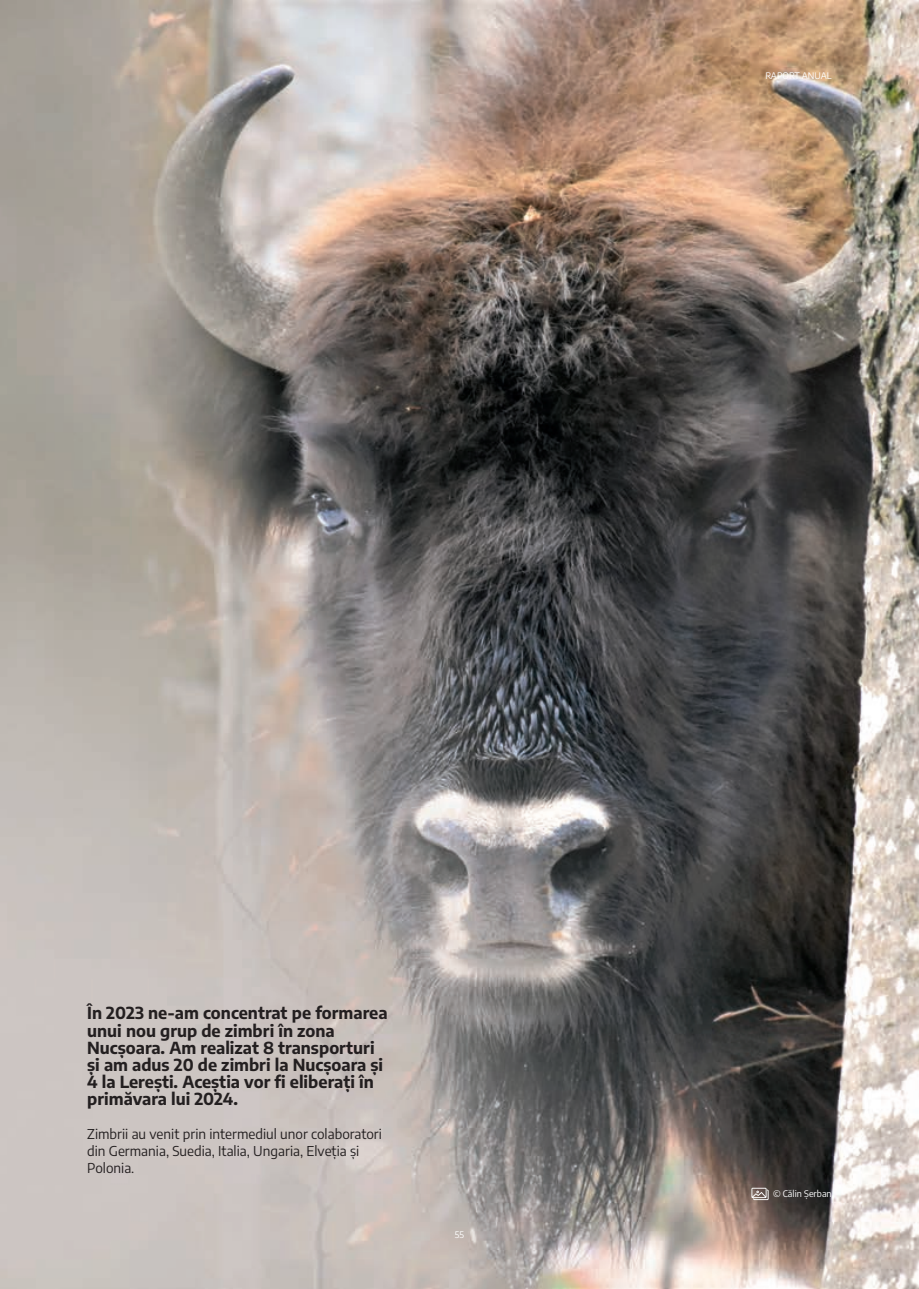
<style>
.page{position:relative;width:919px;height:1289px;background:#fff}
.page>*{position:absolute;margin:0;border:0;box-sizing:border-box;transform-origin:0 0}
.Subheading_11pt{font:700 16.5px/17.1px "Encode Sans";color:#231f20}
.Body_text_green_9pt{font:13.5px/17.1px "Encode Sans";color:#231f20}
.Header_and_footer_6pt{font:9px "Encode Sans";color:#fff}
.Caption_6pt{font:9px "Encode Sans";color:#fff}
</style>
<div class="page">
<img style="left:0;top:0;width:918px;height:1288px">
<svg style="left:751px;top:1187px;width:17px;height:12px"></svg>
<p class="Header_and_footer_6pt" style="left:765px;top:70px;width:68px">RAPORT ANUAL</p>
<p class="Subheading_11pt" style="left:87px;top:1003px;width:302px">În 2023 ne-am concentrat pe formarea unui nou grup de zimbri în zona Nucșoara. Am realizat 8 transporturi și am adus 20 de zimbri la Nucșoara și 4 la Lerești. Aceștia vor fi eliberați în primăvara lui 2024.</p>
<p class="Body_text_green_9pt" style="left:87px;top:1124px;width:296px">Zimbrii au venit prin intermediul unor colaboratori din Germania, Suedia, Italia, Ungaria, Elveția și<br>Polonia.</p>
<p class="Header_and_footer_6pt" style="left:455px;top:1228px;width:11px">55</p>
<p class="Caption_6pt" style="left:773px;top:1187px;width:60px">© Călin Șerban</p>
</div>
